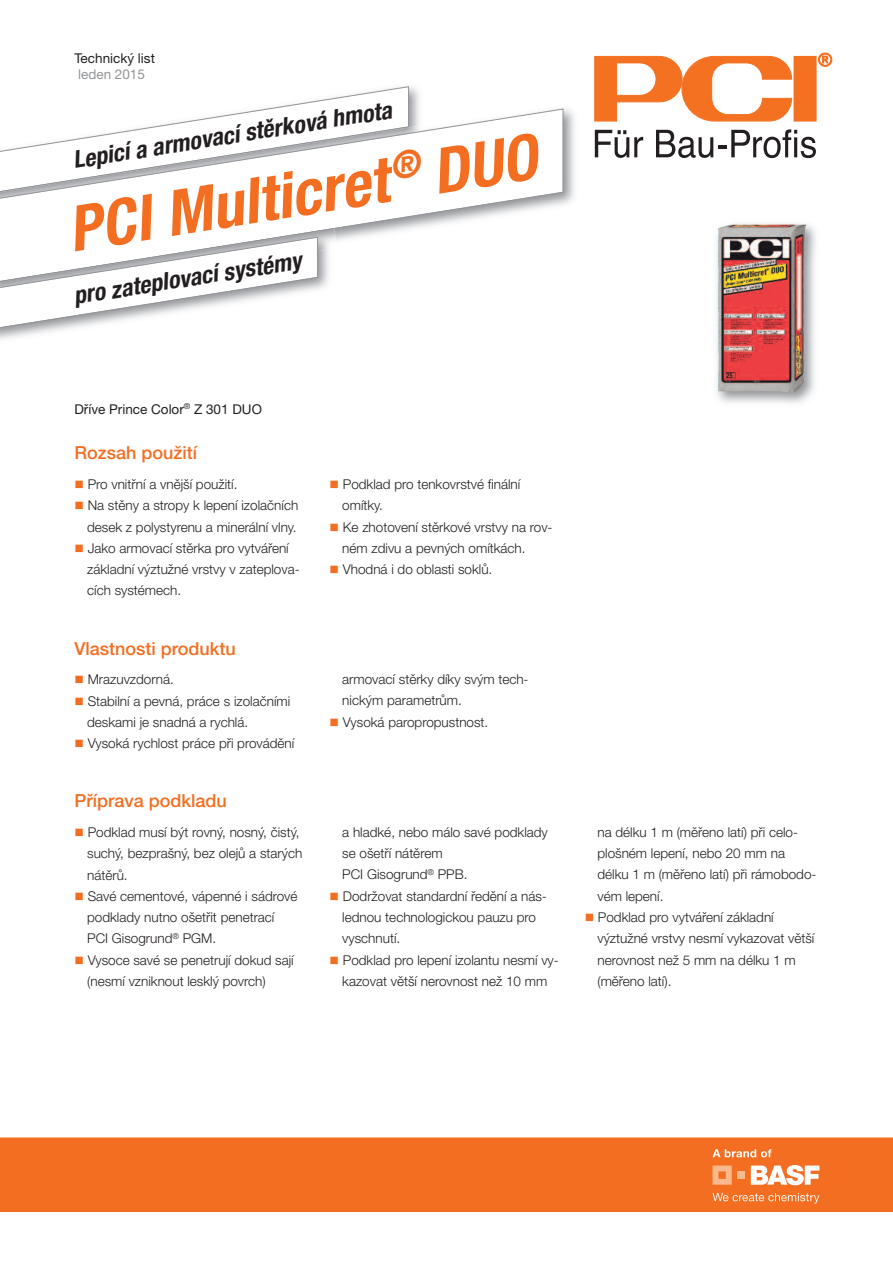
<style>
.page{position:relative;width:893px;height:1263px;background:#fff}
.page>*{position:absolute;margin:0;border:0;box-sizing:border-box;transform-origin:0 0}
.t1{font:italic 700 condensed 63px "Helvetica Neue LT Pro";color:#f36e21}
.t2{font:italic 700 condensed 24px "Helvetica Neue LT Pro";color:#231f20}
.t3{font:500 18px "Helvetica Neue LT Pro";color:#f36e21}
.t4{font:300 13.5px/21.3px "Helvetica Neue LT Pro";color:#231f20}
.t5{font:13.5px "Helvetica Neue LT Pro";color:#231f20}
.t6{font:13.5px "Helvetica Neue LT Pro";color:#939598}
.s1{color:#f36e21}
</style>
<div class="page">
<div style="left:794px;top:57px;width:22px;height:64px;background:#f37121"></div>
<svg style="left:595px;top:56px;width:197px;height:65px"></svg>
<svg style="left:596px;top:130px;width:47px;height:28px"></svg>
<svg style="left:656px;top:129px;width:160px;height:29px"></svg>
<svg style="left:818px;top:53px;width:14px;height:13px"></svg>
<svg style="left:321px;top:86px;width:88px;height:14px"></svg>
<img style="left:271px;top:100px;width:325px;height:104px">
<svg style="left:591px;top:172px;width:2px;height:11px"></svg>
<svg style="left:1px;top:108px;width:563px;height:133px"></svg>
<img style="left:716px;top:223px;width:100px;height:181px">
<img style="left:718px;top:224px;width:89px;height:168px">
<div style="left:0;top:1138px;width:893px;height:74px;background:#f36e21"></div>
<svg style="left:712px;top:1165px;width:20px;height:20px"></svg>
<div style="left:738px;top:1171px;width:7px;height:8px;background:#fab98c"></div>
<svg style="left:751px;top:1165px;width:68px;height:20px"></svg>
<svg style="left:712px;top:1193px;width:107px;height:10px"></svg>
<svg style="left:712px;top:1149px;width:59px;height:8px"></svg>
<img style="left:318px;top:229px;width:19px;height:63px">
<img style="left:1px;top:228px;width:333px;height:55px">
<svg style="left:1px;top:236px;width:317px;height:94px"></svg>
<p class="t5" style="left:74px;top:53px;width:82px">Technický list</p>
<p class="t6" style="left:78px;top:69px;width:68px">leden 2015</p>
<h2 class="t2" style="left:72px;top:151px;width:324px;rotate:-9deg">Lepicí a armovací stěrková hmota</h2>
<h1 class="t1" style="left:65px;top:207px;width:475px;rotate:-9deg">PCI Multicret<sup>®</sup> DUO</h1>
<h2 class="t2" style="left:72px;top:287px;width:232px;rotate:-9deg">pro zateplovací systémy</h2>
<p class="t5" style="left:74px;top:404px;width:189px">Dříve Prince Color<sup>®</sup> Z 301 DUO</p>
<h3 class="t3" style="left:74px;top:446px;width:124px">Rozsah použití</h3>
<p class="t4" style="left:74px;top:475px;width:165px"><span class="s1">■</span> Pro vnitřní a vnější použití.</p>
<p class="t4" style="left:74px;top:496px;width:225px;text-align:right"><span class="s1">■</span> Na stěny a stropy k lepení izolačních desek z polystyrenu a minerální vlny.</p>
<p class="t4" style="left:87px;top:539px;width:214px;text-indent:-13px"><span class="s1">■</span> Jako armovací stěrka pro vytváření základní výztužné vrstvy v zateplova&shy;cích systémech.</p>
<h3 class="t3" style="left:74px;top:642px;width:163px">Vlastnosti produktu</h3>
<p class="t4" style="left:74px;top:670px;width:101px"><span class="s1">■</span> Mrazuvzdorná.</p>
<p class="t4" style="left:87px;top:691px;width:205px;text-indent:-13px"><span class="s1">■</span> Stabilní a pevná, práce s izolačními deskami je snadná a rychlá.</p>
<p class="t4" style="left:74px;top:734px;width:221px"><span class="s1">■</span> Vysoká rychlost práce při provádění</p>
<h3 class="t3" style="left:74px;top:794px;width:154px">Příprava podkladu</h3>
<p class="t4" style="left:87px;top:823px;width:217px;text-indent:-13px"><span class="s1">■</span> Podklad musí být rovný, nosný, čistý, suchý, bezprašný, bez olejů a starých nátěrů.</p>
<p class="t4" style="left:87px;top:887px;width:212px;text-indent:-13px"><span class="s1">■</span> Savé cementové, vápenné i sádrové podklady nutno ošetřit penetrací<br>PCI Gisogrund<sup>®</sup> PGM.</p>
<p class="t4" style="left:87px;top:950px;width:208px;text-indent:-13px"><span class="s1">■</span> Vysoce savé se penetrují dokud sají (nesmí vzniknout lesklý povrch)</p>
<p class="t4" style="left:342px;top:475px;width:180px;text-indent:-13px"><span class="s1">■</span> Podklad pro tenkovrstvé finální omítky.</p>
<p class="t4" style="left:342px;top:517px;width:212px;text-indent:-13px"><span class="s1">■</span> Ke zhotovení stěrkové vrstvy na rov&shy;ném zdivu a pevných omítkách.</p>
<p class="t4" style="left:330px;top:560px;width:164px"><span class="s1">■</span> Vhodná i do oblasti soklů.</p>
<p class="t4" style="left:342px;top:670px;width:188px">armovací stěrky díky svým tech&shy;nickým parametrům.</p>
<p class="t4" style="left:330px;top:712px;width:160px"><span class="s1">■</span> Vysoká paropropustnost.</p>
<p class="t4" style="left:342px;top:823px;width:207px">a hladké, nebo málo savé podklady se ošetří nátěrem<br>PCI Gisogrund<sup>®</sup> PPB.</p>
<p class="t4" style="left:342px;top:886px;width:206px;text-indent:-13px"><span class="s1">■</span> Dodržovat standardní ředění a nás&shy;lednou technologickou pauzu pro vyschnutí.</p>
<p class="t4" style="left:330px;top:950px;width:231px;text-align:center"><span class="s1">■</span> Podklad pro lepení izolantu nesmí vy&shy;kazovat větší nerovnost než 10 mm</p>
<p class="t4" style="left:597px;top:823px;width:221px">na délku 1 m (měřeno latí) při celo&shy;plošném lepení, nebo 20 mm na délku 1 m (měřeno latí) při rámobodo&shy;vém lepení.</p>
<p class="t4" style="left:597px;top:908px;width:219px;text-indent:-13px"><span class="s1">■</span> Podklad pro vytváření základní výztužné vrstvy nesmí vykazovat větší nerovnost než 5 mm na délku 1 m (měřeno latí).</p>
</div>
